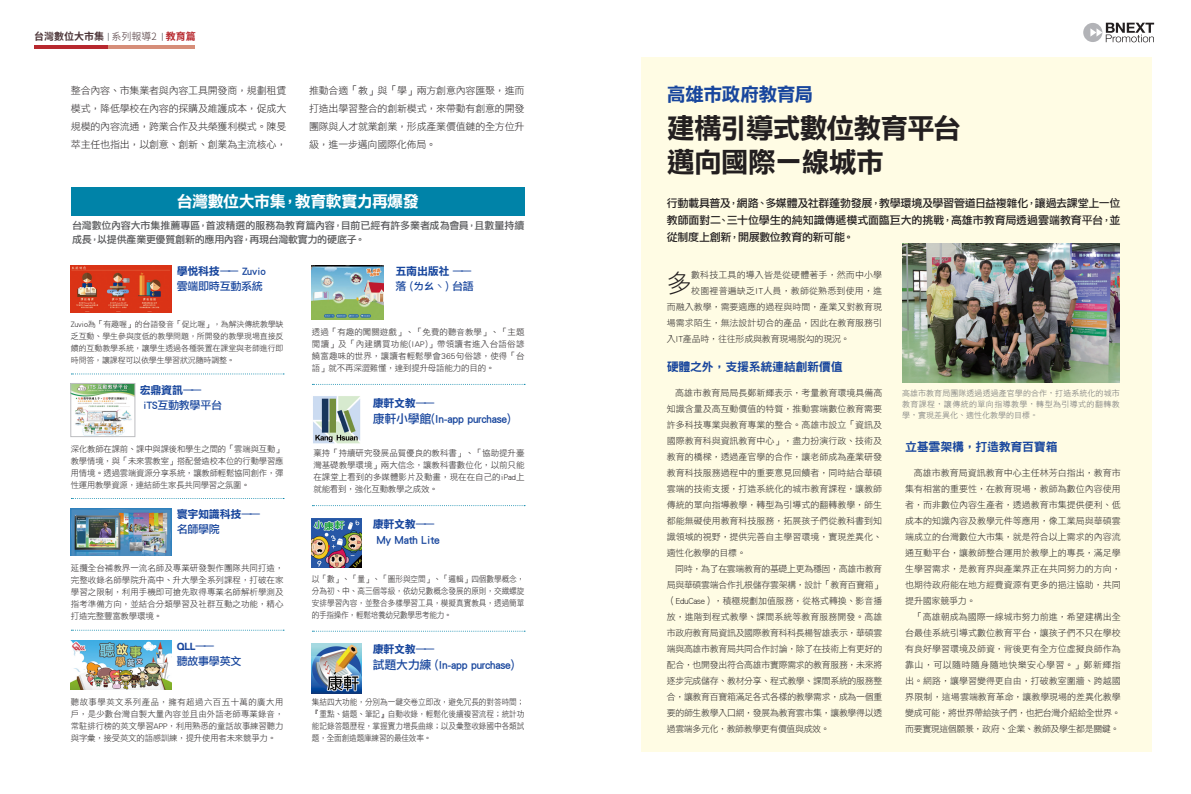
<style>
.page{position:relative;width:1191px;height:794px;background:#fff}
.page>*{position:absolute;margin:0;border:0;box-sizing:border-box;transform-origin:0 0}
.t1{font:28px "DF Li Hei Std W7";letter-spacing:-.04em;color:#231f20}
.內文{font:25px "DF Li Hei Std W3";color:#231f20}
.t2{font:18.9px "DF Li Hei Std W7";letter-spacing:-.035em;color:#18469d}
.t3{font:16px "DF Li Hei Std W7";letter-spacing:-.035em;color:#fff}
.廣告標{font:12px "DF Li Hei Std W5";letter-spacing:-.025em;color:#18469d}
.廣告標-2{font:12px "DF Hei Std W9";letter-spacing:-.025em;color:#18469d}
.t4{font:11px/17px "DF Li Hei Std W5";letter-spacing:-.015em;color:#231f20;text-align:justify}
.廣告標-3{font:11px/15px "DF Li Hei Std W5";letter-spacing:-.025em;color:#18469d}
.廣告標-4{font:11px "DF Li Hei Std W7";letter-spacing:-.025em;color:#18469d}
.內文-2{font:10px/18px "DF Li Hei Std W3";letter-spacing:-.02em;color:#231f20;text-align:justify}
.t5{font:10px/14px "DF Li Hei Std W5";letter-spacing:-.02em;color:#57585a}
.廣告資訊內文{font:300 10px "Noto Sans Hant";color:#4b3437}
.廣告資訊內文-2{font:700 10px "Noto Sans Hant";color:#4b3437}
.內文-3{font:9px/16px "DF Li Hei Std W3";letter-spacing:-.005em;color:#231f20;text-align:justify}
.內文-4{font:9px "DF Li Hei Std W3";letter-spacing:.015em;color:#231f20}
.內文-5{font:9px "DF Li Hei Std W3";letter-spacing:-.025em;color:#231f20}
.內文-6{font:8.5px/12px "DF Li Hei Std W3";letter-spacing:-.015em;color:#231f20;text-align:justify}
.內文-7{font:8.5px/12px "DF Li Hei Std W3";letter-spacing:-.015em;color:#231f20;text-align:justify;scale:.9 1}
.內文-8{font:8px/12px "DF Li Hei Std W3";letter-spacing:-.015em;color:#231f20;text-align:justify}
.廣告資訊內文-3{font:8px/11px "DF Hei Std W3";letter-spacing:.05em;color:#6c6d70;text-align:justify}
.s1{font-weight:700;color:#b7282e}
.s2{font-family:"DF Li Hei Std W7"}
.s3{font-family:"DF Li Hei Std W5"}
</style>
<div class="page">
<img style="left:312px;top:643px;width:49px;height:50px">
<div style="left:1083px;top:23px;width:19px;height:19px;background:#b2b3b7;border-radius:50%"></div>
<svg style="left:1090px;top:23px;width:64px;height:19px"></svg>
<hr style="left:34px;top:45px;width:74px;height:3px;background:#b7282e">
<hr style="left:108px;top:45px;width:87px;height:3px;background:#d68e79">
<div style="left:71px;top:187px;width:453px;height:29px;background:#0083a8"></div>
<img style="left:71px;top:266px;width:100px;height:46px">
<img style="left:71px;top:509px;width:100px;height:46px">
<img style="left:71px;top:640px;width:100px;height:49px">
<img style="left:312px;top:266px;width:72px;height:54px">
<img style="left:73px;top:385px;width:60px;height:50px">
<div style="left:71px;top:383px;width:64px;height:54px;border:1px solid #bcbdc0"></div>
<svg style="left:71px;top:373px;width:213px;height:1px"></svg>
<svg style="left:71px;top:498px;width:213px;height:1px"></svg>
<svg style="left:312px;top:630px;width:213px;height:1px"></svg>
<svg style="left:71px;top:629px;width:213px;height:1px"></svg>
<img style="left:313px;top:396px;width:48px;height:48px">
<img style="left:312px;top:518px;width:49px;height:50px">
<svg style="left:312px;top:384px;width:213px;height:1px"></svg>
<svg style="left:312px;top:505px;width:213px;height:1px"></svg>
<div style="left:641px;top:57px;width:510px;height:695px;background:#fffce4"></div>
<img style="left:902px;top:244px;width:217px;height:138px">
<p class="廣告資訊內文-2" style="left:34px;top:31px;width:72px">台灣數位大市集</p>
<p class="廣告資訊內文" style="left:112px;top:31px;width:86px">系列報導2 <span class="s1">教育篇</span></p>
<p class="內文-2" style="left:71px;top:81px;width:217px">整合內容、市集業者與內容工具開發商，規劃租賃模式，降低學校在內容的採購及維護成本，促成大規模的內容流通，跨業合作及共榮獲利模式。陳旻萃主任也指出，以創意、創新、創業為主流核心，</p>
<p class="內文-2" style="left:309px;top:81px;width:217px">推動合適「教」與「學」兩方創意內容匯聚，進而打造出學習整合的創新模式，來帶動有創意的開發團隊與人才就業創業，形成產業價值鏈的全方位升級，進一步邁向國際化佈局。</p>
<p class="t3" style="left:177px;top:193px;width:243px">台灣數位大市集，教育軟實力再爆發</p>
<p class="t5" style="left:72px;top:218px;width:454px">台灣數位內容大市集推薦專區，首波精選的服務為教育篇內容，目前已經有許多業者成為會員，且數量持續成長，以提供產業更優質創新的應用內容，再現台灣軟實力的硬底子。</p>
<p class="廣告標-3" style="left:177px;top:264px;width:91px"><span class="s2">學悅科技</span>—— Zuvio雲端即時互動系統</p>
<p class="廣告標-4" style="left:395px;top:265px;width:78px">五南出版社 <span class="s3">——</span></p>
<p class="廣告標-3" style="left:395px;top:279px;width:80px">落 (ㄌㄠˋ) 台語</p>
<p class="內文-8" style="left:71px;top:318px;width:214px">Zuvio為「有趣喔」的台語發音「促比喔」，為解決傳統教學缺乏互動、學生參與度低的教學問題，所開發的教學現場直接反饋的互動教學系統，讓學生透過各種裝置在課堂與老師進行即時問答，讓課程可以依學生學習狀況隨時調整。</p>
<p class="內文-6" style="left:312px;top:325px;width:214px">透過「有趣的闖關遊戲」、「免費的聽音教學」、「主題閱讀」及「內建購買功能(IAP)」帶領讀者進入台語俗諺饒富趣味的世界，讓讀者輕鬆學會365句俗諺，使得「台語」就不再深澀難懂，達到提升母語能力的目的。</p>
<p class="廣告標-4" style="left:140px;top:384px;width:64px">宏鼎資訊<span class="s3">——</span></p>
<p class="廣告標-3" style="left:143px;top:397px;width:80px">iTS互動教學平台</p>
<p class="內文-6" style="left:71px;top:443px;width:214px">深化教師在課前、課中與課後和學生之間的「雲端與互動」教學情境，與「未來雲教室」搭配營造校本位的行動學習應用情境。透過雲端資源分享系統，讓教師輕鬆協同創作，彈性運用教學資源，連結師生家長共同學習之氛圍。</p>
<p class="廣告標-4" style="left:177px;top:508px;width:85px">寰宇知識科技<span class="s3">——</span></p>
<p class="廣告標-3" style="left:177px;top:522px;width:45px">名師學院</p>
<p class="內文-6" style="left:71px;top:562px;width:214px">延攬全台補教界一流名師及專業研發製作團隊共同打造，完整收錄名師學院升高中、升大學全系列課程，打破在家學習之限制，利用手機即可搶先取得專業名師解析學測及指考準備方向，並結合分類學習及社群互動之功能，精心打造完整豐富教學環境。</p>
<p class="廣告標-4" style="left:177px;top:640px;width:39px">QLL<span class="s3">——</span></p>
<p class="廣告標-3" style="left:177px;top:653px;width:66px">聽故事學英文</p>
<p class="內文-6" style="left:71px;top:696px;width:214px">聽故事學英文系列產品，擁有超過六百五十萬的廣大用戶，是少數台灣自製大量內容並且由外語老師專業錄音，常駐排行榜的英文學習APP，利用熟悉的童話故事練習聽力與字彙，接受英文的語感訓練，提升使用者未來競爭力。</p>
<p class="廣告標-4" style="left:373px;top:397px;width:64px">康軒文教<span class="s3">——</span></p>
<p class="廣告標" style="left:373px;top:412px;width:140px">康軒小學館(In-app purchase)</p>
<p class="內文-6" style="left:313px;top:447px;width:213px">稟持「持續研究發展品質優良的教科書」、「協助提升臺灣基礎教學環境」兩大信念，讓教科書數位化，以前只能在課堂上看到的多媒體影片及動畫，現在在自己的iPad上就能看到，強化互動教學之成效。</p>
<p class="廣告標-4" style="left:373px;top:518px;width:64px">康軒文教<span class="s3">——</span></p>
<p class="廣告標" style="left:376px;top:533px;width:65px">My Math Lite</p>
<p class="內文-7" style="left:312px;top:572px;width:238px">以「數」、「量」、「圖形與空間」、「邏輯」四個數學概念，分為初、中、高三個等級，依幼兒數概念發展的原則，交織螺旋安排學習內容，並整合多樣學習工具，模擬真實教具，透過簡單的手指操作，輕鬆培養幼兒數學思考能力。</p>
<p class="廣告標-4" style="left:373px;top:643px;width:64px">康軒文教<span class="s3">——</span></p>
<p class="廣告標" style="left:373px;top:658px;width:143px">試題大力練 (In-app purchase)</p>
<p class="內文-7" style="left:312px;top:696px;width:238px">集結四大功能，分別為一鍵交卷立即改，避免冗長的對答時間；『重點、錯題、筆記』自動收錄，輕鬆化後續複習流程；統計功能記錄答題歷程，掌握實力增長曲線；以及彙整收錄國中各類試題，全面創造題庫練習的最佳效率。</p>
<p class="t2" style="left:667px;top:84px;width:148px">高雄市政府教育局</p>
<p class="t1" style="left:667px;top:113px;width:296px">建構引導式數位教育平台</p>
<p class="t1" style="left:667px;top:147px;width:219px">邁向國際一線城市</p>
<p class="t4" style="left:667px;top:194px;width:455px">行動載具普及，網路、多媒體及社群蓬勃發展，教學環境及學習管道日益複雜化，讓過去課堂上一位教師面對二、三十位學生的純知識傳遞模式面臨巨大的挑戰，高雄市教育局透過雲端教育平台，並從制度上創新，開展數位教育的新可能。</p>
<p class="內文" style="left:667px;top:270px;width:26px">多</p>
<p class="內文-3" style="left:691px;top:267px;width:192px">數科技工具的導入皆是從硬體著手，然而中小學</p>
<p class="內文-4" style="left:691px;top:286px;width:192px">校園裡普遍缺乏IT人員，教師從熟悉到使用，進</p>
<p class="內文-3" style="left:667px;top:299px;width:217px">而融入教學，需要適應的過程與時間，產業又對教育現</p>
<p class="內文-3" style="left:667px;top:315px;width:217px">場需求陌生，無法設計切合的產品，因此在教育服務引</p>
<p class="內文-5" style="left:667px;top:334px;width:185px">入IT產品時，往往形成與教育現場脫勾的現況。</p>
<p class="廣告標-2" style="left:667px;top:360px;width:177px">硬體之外，支援系統連結創新價值</p>
<p class="內文-3" style="left:667px;top:384px;width:217px;text-indent:9px">高雄市教育局局長鄭新輝表示，考量教育環境具備高知識含量及高互動價值的特質，推動雲端數位教育需要許多科技專業與教育專業的整合。高雄市設立「資訊及國際教育科與資訊教育中心」，盡力扮演行政、技術及教育的橋樑，透過產官學的合作，讓老師成為產業研發教育科技服務過程中的重要意見回饋者，同時結合華碩雲端的技術支援，打造系統化的城市教育課程，讓教師傳統的單向指導教學，轉型為引導式的翻轉教學，師生都能無礙使用教育科技服務，拓展孩子們從教科書到知識領域的視野，提供完善自主學習環境，實現差異化、適性化教學的目標。</p>
<p class="內文-3" style="left:667px;top:560px;width:217px;text-indent:9px">同時，為了在雲端教育的基礎上更為穩固，高雄市教育局與華碩雲端合作扎根儲存雲架構，設計「教育百寶箱」（EduCase），積極規劃加值服務，從格式轉換、影音播放，進階到程式教學、課間系統等教育服務開發。高雄市政府教育局資訊及國際教育科科長楊智雄表示，華碩雲端與高雄市教育局共同合作討論，除了在技術上有更好的配合，也開發出符合高雄市實際需求的教育服務，未來將逐步完成儲存、教材分享、程式教學、課間系統的服務整合，讓教育百寶箱滿足各式各樣的教學需求，成為一個重要的師生教學入口網，發展為教育雲市集，讓教學得以透過雲端多元化，教師教學更有價值與成效。</p>
<p class="廣告資訊內文-3" style="left:902px;top:387px;width:219px">高雄市教育局團隊透過透過產官學的合作，打造系統化的城市教育課程，讓傳統的單向指導教學，轉型為引導式的翻轉教學，實現差異化、適性化教學的目標。</p>
<p class="廣告標-2" style="left:905px;top:440px;width:154px">立基雲架構，打造教育百寶箱</p>
<p class="內文-3" style="left:905px;top:464px;width:217px;text-indent:9px">高雄市教育局資訊教育中心主任林芳白指出，教育市集有相當的重要性，在教育現場，教師為數位內容使用者，而非數位內容生產者，透過教育市集提供便利、低成本的知識內容及教學元件等應用，像工業局與華碩雲端成立的台灣數位大市集，就是符合以上需求的內容流通互動平台，讓教師整合運用於教學上的專長，滿足學生學習需求，是教育界與產業界正在共同努力的方向，也期待政府能在地方經費資源有更多的挹注協助，共同提升國家競爭力。</p>
<p class="內文-3" style="left:905px;top:608px;width:217px;text-indent:9px">「高雄朝成為國際一線城市努力前進，希望建構出全台最佳系統引導式數位教育平台，讓孩子們不只在學校有良好學習環境及師資，背後更有全方位虛擬良師作為靠山，可以隨時隨身隨地快樂安心學習。」鄭新輝指出。網路，讓學習變得更自由，打破教室圍牆、跨越國界限制，這場雲端教育革命，讓教學現場的差異化教學變成可能，將世界帶給孩子們，也把台灣介紹給全世界。而要實現這個願景，政府、企業、教師及學生都是關鍵。</p>
</div>
